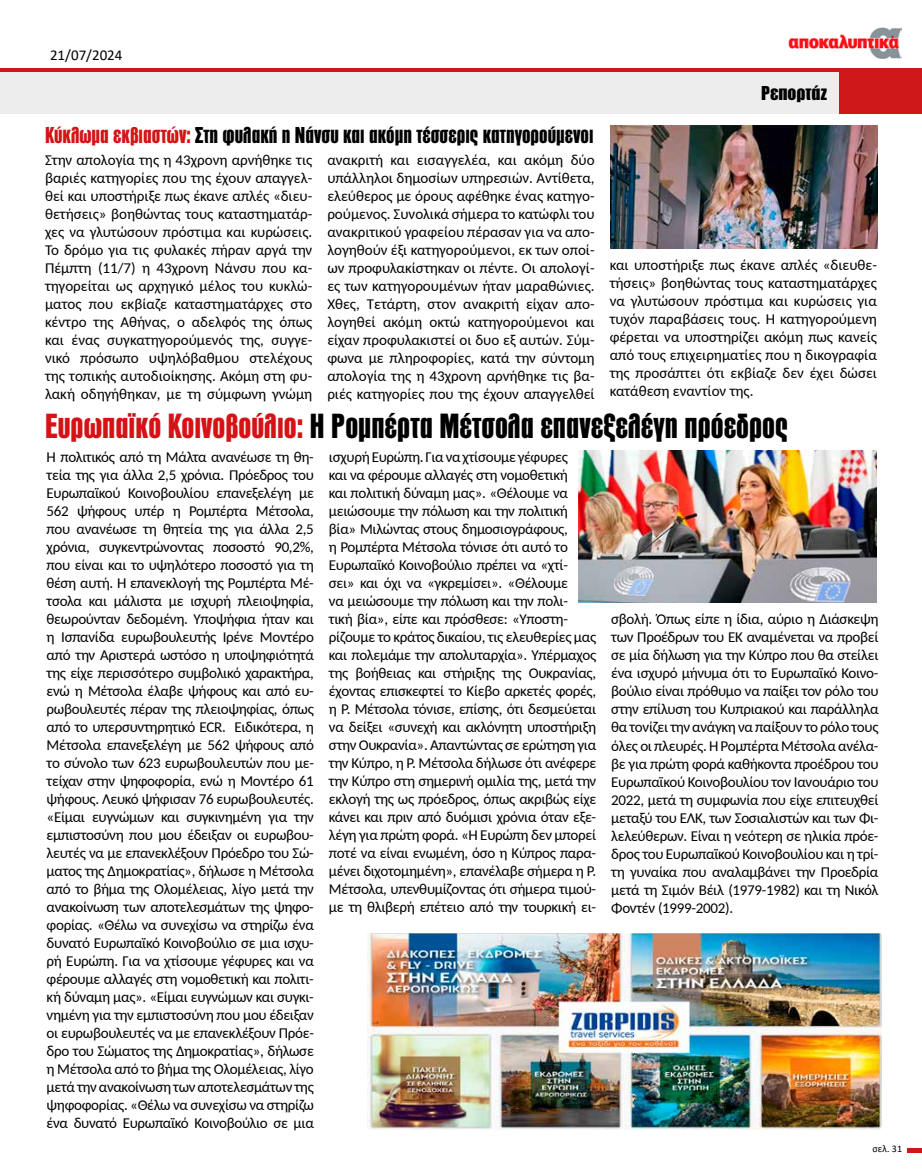
<style>
.page{position:relative;width:922px;height:1170px;background:#fff}
.page>*{position:absolute;margin:0;border:0;box-sizing:border-box;transform-origin:0 0}
.t1{font:800 32.5px "PF Fusion Sans";color:#000}
.t2{font:800 21.38px "PF Fusion Sans";color:#000}
.t3{font:900 18.62px "PF Fusion Sans";color:#000}
.t4{font:15px/18px "Carlito";letter-spacing:-.02em;color:#000;text-align:justify}
.t5{font:15px "Calibri";color:#000}
.t6{font:10px "Calibri";color:#000}
.s1{color:#d51317}
</style>
<div class="page">
<div style="left:0;top:72px;width:921px;height:41px;background:#ededed"></div>
<hr style="left:0;top:68px;width:921px;height:3px;background:#cd1719">
<img style="left:788px;top:27px;width:113px;height:32px">
<svg style="left:907px;top:1148px;width:14px;height:3px"></svg>
<div style="left:839px;top:72px;width:82px;height:41px;background:#cd1719"></div>
<img style="left:367px;top:933px;width:514px;height:195px">
<img style="left:578px;top:450px;width:298px;height:152px">
<img style="left:610px;top:126px;width:266px;height:122px">
<p class="t5" style="left:50px;top:44px;width:74px">21/07/2024</p>
<h2 class="t2" style="left:45px;top:123px;width:550px"><span class="s1">Κύκλωμα εκβιαστών:</span> Στη φυλακή η Νάνσυ και ακόμη τέσσερις κατηγορούμενοι</h2>
<p class="t4" style="left:45px;top:150px;width:269px">Στην απολογία της η 43χρονη αρνήθηκε τις βαριές κατηγορίες που της έχουν απαγγελ&shy;θεί και υποστήριξε πως έκανε απλές «διευ&shy;θετήσεις» βοηθώντας τους καταστηματάρ&shy;χες να γλυτώσουν πρόστιμα και κυρώσεις.<br>Το δρόμο για τις φυλακές πήραν αργά την Πέμπτη (11/7) η 43χρονη Νάνσυ που κα&shy;τηγορείται ως αρχηγικό μέλος του κυκλώ&shy;ματος που εκβίαζε καταστηματάρχες στο κέντρο της Αθήνας, ο αδελφός της όπως και ένας συγκατηγορούμενός της, συγγε&shy;νικό πρόσωπο υψηλόβαθμου στελέχους της τοπικής αυτοδιοίκησης. Ακόμη στη φυ&shy;λακή οδηγήθηκαν, με τη σύμφωνη γνώμη</p>
<p class="t4" style="left:327px;top:150px;width:269px">ανακριτή και εισαγγελέα, και ακόμη δύο υπάλληλοι δημοσίων υπηρεσιών. Αντίθετα, ελεύθερος με όρους αφέθηκε ένας κατηγο&shy;ρούμενος. Συνολικά σήμερα το κατώφλι του ανακριτικού γραφείου πέρασαν για να απο&shy;λογηθούν έξι κατηγορούμενοι, εκ των οποί&shy;ων προφυλακίστηκαν οι πέντε. Οι απολογί&shy;ες των κατηγορουμένων ήταν μαραθώνιες.<br>Χθες, Τετάρτη, στον ανακριτή είχαν απο&shy;λογηθεί ακόμη οκτώ κατηγορούμενοι και είχαν προφυλακιστεί οι δυο εξ αυτών. Σύμ&shy;φωνα με πληροφορίες, κατά την σύντομη απολογία της η 43χρονη αρνήθηκε τις βα&shy;ριές κατηγορίες που της έχουν απαγγελθεί</p>
<p class="t3" style="left:761px;top:81px;width:67px">Ρεπορτάζ</p>
<p class="t4" style="left:609px;top:255px;width:269px">και υποστήριξε πως έκανε απλές «διευθε&shy;τήσεις» βοηθώντας τους καταστηματάρχες να γλυτώσουν πρόστιμα και κυρώσεις για τυχόν παραβάσεις τους. Η κατηγορούμενη φέρεται να υποστηρίζει ακόμη πως κανείς από τους επιχειρηματίες που η δικογραφία της προσάπτει ότι εκβίαζε δεν έχει δώσει κατάθεση εναντίον της.</p>
<h1 class="t1" style="left:45px;top:407px;width:744px"><span class="s1">Ευρωπαϊκό Κοινοβούλιο:</span> Η Ρομπέρτα Μέτσολα επανεξελέγη πρόεδρος</h1>
<p class="t4" style="left:47px;top:447px;width:269px">Η πολιτικός από τη Μάλτα ανανέωσε τη θη&shy;τεία της για άλλα 2,5 χρόνια. Πρόεδρος του Ευρωπαϊκού Κοινοβουλίου επανεξελέγη με 562 ψήφους υπέρ η Ρομπέρτα Μέτσολα, που ανανέωσε τη θητεία της για άλλα 2,5 χρόνια, συγκεντρώνοντας ποσοστό 90,2%, που είναι και το υψηλότερο ποσοστό για τη θέση αυτή. Η επανεκλογή της Ρομπέρτα Μέ&shy;τσολα και μάλιστα με ισχυρή πλειοψηφία, θεωρούνταν δεδομένη. Υποψήφια ήταν και η Ισπανίδα ευρωβουλευτής Ιρένε Μοντέρο από την Αριστερά ωστόσο η υποψηφιότητά της είχε περισσότερο συμβολικό χαρακτήρα, ενώ η Μέτσολα έλαβε ψήφους και από ευ&shy;ρωβουλευτές πέραν της πλειοψηφίας, όπως από το υπερσυντηρητικό ECR. Ειδικότερα, η Μέτσολα επανεξελέγη με 562 ψήφους από το σύνολο των 623 ευρωβουλευτών που με&shy;τείχαν στην ψηφοφορία, ενώ η Μοντέρο 61 ψήφους. Λευκό ψήφισαν 76 ευρωβουλευτές. «Είμαι ευγνώμων και συγκινημένη για την εμπιστοσύνη που μου έδειξαν οι ευρωβου&shy;λευτές να με επανεκλέξουν Πρόεδρο του Σώ&shy;ματος της Δημοκρατίας», δήλωσε η Μέτσολα από το βήμα της Ολομέλειας, λίγο μετά την ανακοίνωση των αποτελεσμάτων της ψηφο&shy;φορίας. «Θέλω να συνεχίσω να στηρίζω ένα δυνατό Ευρωπαϊκό Κοινοβούλιο σε μια ισχυ&shy;ρή Ευρώπη. Για να χτίσουμε γέφυρες και να φέρουμε αλλαγές στη νομοθετική και πολιτι&shy;κή δύναμη μας». «Είμαι ευγνώμων και συγκι&shy;νημένη για την εμπιστοσύνη που μου έδειξαν οι ευρωβουλευτές να με επανεκλέξουν Πρόε&shy;δρο του Σώματος της Δημοκρατίας», δήλωσε η Μέτσολα από το βήμα της Ολομέλειας, λίγο μετά την ανακοίνωση των αποτελεσμάτων της ψηφοφορίας. «Θέλω να συνεχίσω να στηρίζω ένα δυνατό Ευρωπαϊκό Κοινοβούλιο σε μια</p>
<p class="t4" style="left:329px;top:447px;width:269px;text-align:left">ισχυρή Ευρώπη. Για να χτίσουμε γέφυρες<br>και να φέρουμε αλλαγές στη νομοθετική<br>και πολιτική δύναμη μας». «Θέλουμε να μειώσουμε την πόλωση και την πολιτική βία» Μιλώντας στους δημοσιογράφους,<br>η Ρομπέρτα Μέτσολα τόνισε ότι αυτό το Ευρωπαϊκό Κοινοβούλιο πρέπει να «χτί&shy;σει» και όχι να «γκρεμίσει». «Θέλουμε<br>να μειώσουμε την πόλωση και την πολι-<br>τική βία», είπε και πρόσθεσε: «Υποστη&shy;ρίζουμε το κράτος δικαίου, τις ελευθερίες μας και πολεμάμε την απολυταρχία». Υπέρμαχος της βοήθειας και στήριξης της Ουκρανίας, έχοντας επισκεφτεί το Κίεβο αρκετές φορές, η Ρ. Μέτσολα τόνισε, επίσης, ότι δεσμεύεται να δείξει «συνεχή και ακλόνητη υποστήριξη στην Ουκρανία». Απαντώντας σε ερώτηση για την Κύπρο, η Ρ. Μέτσολα δήλωσε ότι ανέφερε την Κύπρο στη σημερινή ομιλία της, μετά την εκλογή της ως πρόεδρος, όπως ακριβώς είχε κάνει και πριν από δυόμισι χρόνια όταν εξε&shy;λέγη για πρώτη φορά. «Η Ευρώπη δεν μπορεί ποτέ να είναι ενωμένη, όσο η Κύπρος παρα&shy;μένει διχοτομημένη», επανέλαβε σήμερα η Ρ.<br>Μέτσολα, υπενθυμίζοντας ότι σήμερα τιμού&shy;με τη θλιβερή επέτειο από την τουρκική ει-</p>
<p class="t4" style="left:611px;top:609px;width:269px">σβολή. Όπως είπε η ίδια, αύριο η Διάσκεψη των Προέδρων του ΕΚ αναμένεται να προβεί σε μία δήλωση για την Κύπρο που θα στείλει ένα ισχυρό μήνυμα ότι το Ευρωπαϊκό Κοινο&shy;βούλιο είναι πρόθυμο να παίξει τον ρόλο του στην επίλυση του Κυπριακού και παράλληλα θα τονίζει την ανάγκη να παίξουν το ρόλο τους όλες οι πλευρές. Η Ρομπέρτα Μέτσολα ανέλα&shy;βε για πρώτη φορά καθήκοντα προέδρου του Ευρωπαϊκού Κοινοβουλίου τον Ιανουάριο του 2022, μετά τη συμφωνία που είχε επιτευχθεί μεταξύ του ΕΛΚ, των Σοσιαλιστών και των Φι&shy;λελεύθερων. Είναι η νεότερη σε ηλικία πρόε&shy;δρος του Ευρωπαϊκού Κοινοβουλίου και η τρί&shy;τη γυναίκα που αναλαμβάνει την Προεδρία μετά τη Σιμόν Βέιλ (1979-1982) και τη Νικόλ Φοντέν (1999-2002).</p>
<p class="t6" style="left:872px;top:1141px;width:31px">σελ. 31</p>
</div>
